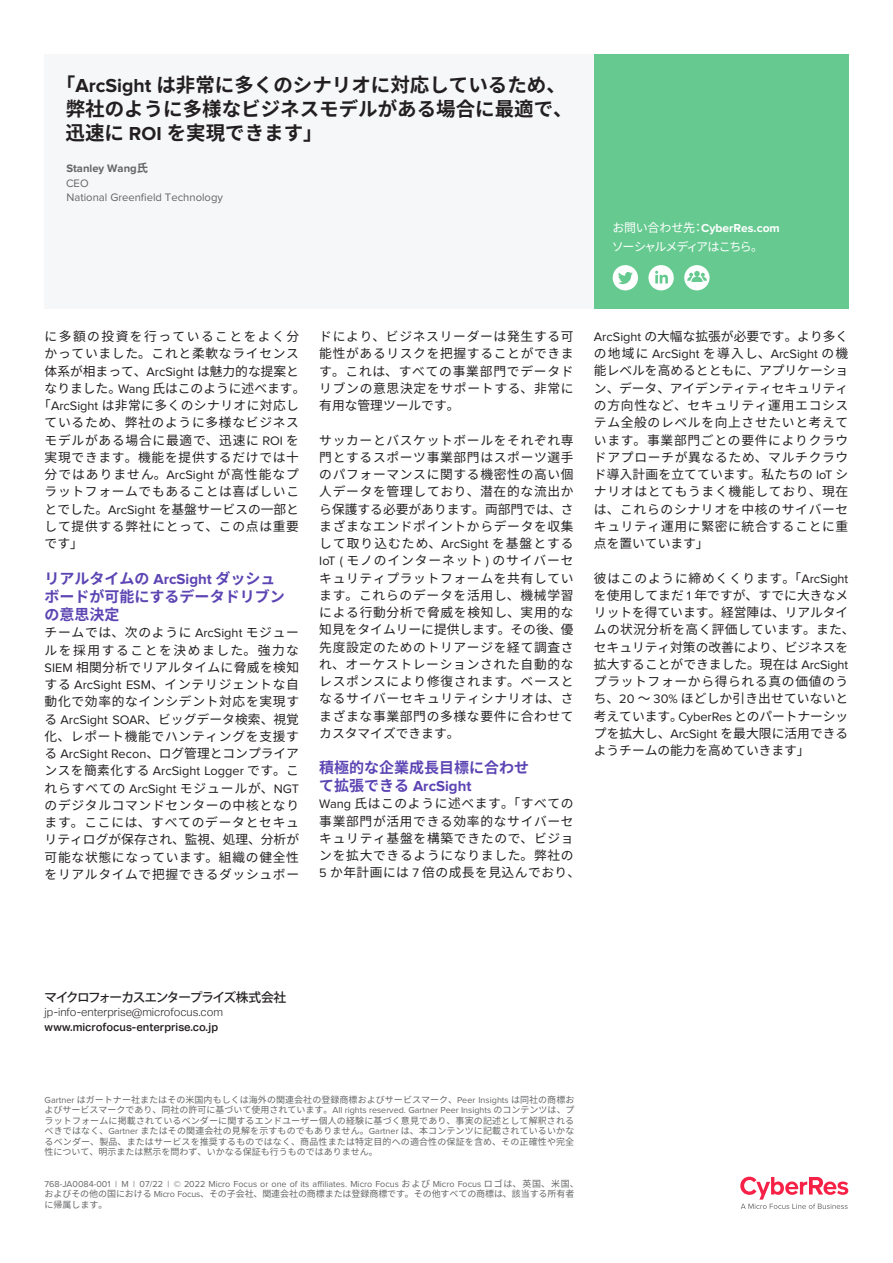
<style>
.page{position:relative;width:893px;height:1263px;background:#fff}
.page>*{position:absolute;margin:0;border:0;box-sizing:border-box;transform-origin:0 0}
.Pull_Quote_Screamer{font:700 19.5px/24px "Source Han Sans JP";color:#231f20}
.Header_b_Level1{font:700 15px/18px "Source Han Sans JP";color:#5c45b3}
.Header_b_Level1-2{font:700 15px "Proxima Nova";color:#5c45b3}
.Body_c_8_5_11_5{font:12.75px/17.2px "Source Han Sans JP";letter-spacing:.055em;color:#231f20;text-align:justify}
.Body_c_8_5_11_5-2{font:12.75px/17.2px "Source Han Sans JP";color:#231f20}
.Body_c_8_5_11_5-3{font:12.75px "Source Han Sans JP";letter-spacing:.035em;color:#231f20}
.Body_c_8_5_11_5-4{font:12.75px "Source Han Sans JP";letter-spacing:.08em;color:#231f20}
.caption_7_9_5_bold{font:500 12.75px "Koz Go Pro";letter-spacing:-.105em;color:#231f20}
.Body_c_8_5_11_5-5{font:12.75px "Source Han Sans JP";letter-spacing:.115em;color:#231f20}
.Contact_White{font:700 12px "Proxima Nova";color:#fff}
.Contact_White-2{font:12px "Source Han Sans JP";letter-spacing:-.11em;color:#fff}
.caption_7_9_5{font:300 11.25px "Aktiv Grotesk";color:#231f20}
.t1{font:11.25px "Proxima Nova";color:#656668}
.caption_7_9_5-2{font:500 11.25px "Aktiv Grotesk";color:#231f20}
.t2{font:700 11.25px "Proxima Nova";color:#656668}
.Mouse_Type{font:9px/10.5px "Source Han Sans JP";color:#656668;text-align:justify}
.Mouse_Type-2{font:9px/10.5px "Proxima Nova";color:#656668}
.s1{font-family:"Proxima Nova"}
.s2{font-family:"Source Han Sans JP"}
.s3{font-family:"Source Han Sans JP";font-weight:400}
</style>
<div class="page">
<div style="left:45px;top:54px;width:803px;height:254px;background:#f5f7f8"></div>
<svg style="left:740px;top:1177px;width:108px;height:32px"></svg>
<div style="left:594px;top:54px;width:254px;height:254px;background:#66ca90"></div>
<div style="left:613px;top:265px;width:25px;height:25px;background:#fff;border-radius:13px"></div>
<svg style="left:618px;top:272px;width:15px;height:12px"></svg>
<div style="left:648px;top:265px;width:26px;height:25px;background:#fff;border-radius:13px"></div>
<svg style="left:655px;top:271px;width:13px;height:12px"></svg>
<svg style="left:684px;top:265px;width:25px;height:25px"></svg>
<p class="Pull_Quote_Screamer" style="left:66px;top:73px;width:509px;text-indent:-10px">「<span class="s1">ArcSight</span> は非常に多くのシナリオに対応しているため、弊社のように多様なビジネスモデルがある場合に最適で、迅速に <span class="s1">ROI</span> を実現できます」</p>
<p class="t2" style="left:66px;top:164px;width:83px">Stanley Wang<span class="s2">氏</span></p>
<p class="t1" style="left:66px;top:178px;width:24px">CEO</p>
<p class="t1" style="left:67px;top:192px;width:158px">National Greenfield Technology</p>
<p class="Contact_White" style="left:612px;top:222px;width:169px"><span class="s3">お問い合わせ先：</span>CyberRes.com</p>
<p class="Contact_White-2" style="left:612px;top:239px;width:153px">ソーシャルメディアはこちら。</p>
<p class="Body_c_8_5_11_5-5" style="left:45px;top:329px;width:256px">に多額の投資を行っていることをよく分</p>
<p class="Body_c_8_5_11_5" style="left:45px;top:345px;width:256px">かっていました。これと柔軟なライセンス</p>
<p class="Body_c_8_5_11_5-2" style="left:45px;top:362px;width:256px">体系が相まって、<span class="s1">ArcSight</span> は魅力的な提案と</p>
<p class="Body_c_8_5_11_5-2" style="left:45px;top:380px;width:262px">なりました。<span class="s1">Wang</span> 氏はこのように述べます。</p>
<p class="Body_c_8_5_11_5-3" style="left:38px;top:398px;width:262px">「<span class="s1">ArcSight</span> は非常に多くのシナリオに対応し</p>
<p class="Body_c_8_5_11_5" style="left:45px;top:414px;width:256px">ているため、弊社のように多様なビジネス</p>
<p class="Body_c_8_5_11_5" style="left:45px;top:431px;width:256px">モデルがある場合に最適で、迅速に <span class="s1">ROI</span> を</p>
<p class="Body_c_8_5_11_5" style="left:45px;top:449px;width:256px">実現できます。機能を提供するだけでは十</p>
<p class="Body_c_8_5_11_5-4" style="left:45px;top:467px;width:256px">分ではありません。<span class="s1">ArcSight</span> が高性能なプ</p>
<p class="Body_c_8_5_11_5" style="left:45px;top:483px;width:256px">ラットフォームでもあることは喜ばしいこ</p>
<p class="Body_c_8_5_11_5-2" style="left:45px;top:500px;width:256px">とでした。<span class="s1">ArcSight</span> を基盤サービスの一部と</p>
<p class="Body_c_8_5_11_5" style="left:45px;top:518px;width:256px">して提供する弊社にとって、この点は重要</p>
<p class="Body_c_8_5_11_5" style="left:45px;top:535px;width:40px">です」</p>
<p class="Header_b_Level1" style="left:45px;top:570px;width:241px">リアルタイムの <span class="s1">ArcSight</span> ダッシュボードが可能にするデータドリブンの意思決定</p>
<p class="Body_c_8_5_11_5" style="left:45px;top:624px;width:256px">チームでは、次のように <span class="s1">ArcSight</span> モジュールを採用することを決めました。強力な<span class="s1">SIEM</span> 相関分析でリアルタイムに脅威を検知する <span class="s1">ArcSight ESM</span>、インテリジェントな自動化で効率的なインシデント対応を実現する <span class="s1">ArcSight SOAR</span>、ビッグデータ検索、視覚化、レポート機能でハンティングを支援する <span class="s1">ArcSight Recon</span>、ログ管理とコンプライアンスを簡素化する <span class="s1">ArcSight Logger</span> です。これらすべての <span class="s1">ArcSight</span> モジュールが、<span class="s1">NGT</span>のデジタルコマンドセンターの中核となります。ここには、すべてのデータとセキュリティログが保存され、監視、処理、分析が可能な状態になっています。組織の健全性をリアルタイムで把握できるダッシュボー</p>
<p class="Body_c_8_5_11_5" style="left:319px;top:328px;width:256px">ドにより、ビジネスリーダーは発生する可能性があるリスクを把握することができます。これは、すべての事業部門でデータドリブンの意思決定をサポートする、非常に有用な管理ツールです。</p>
<p class="Body_c_8_5_11_5" style="left:319px;top:431px;width:256px">サッカーとバスケットボールをそれぞれ専門とするスポーツ事業部門はスポーツ選手のパフォーマンスに関する機密性の高い個人データを管理しており、潜在的な流出から保護する必要があります。両部門では、さまざまなエンドポイントからデータを収集して取り込むため、<span class="s1">ArcSight</span> を基盤とする<span class="s1">IoT (</span> モノのインターネット <span class="s1">)</span> のサイバーセキュリティプラットフォームを共有しています。これらのデータを活用し、機械学習による行動分析で脅威を検知し、実用的な知見をタイムリーに提供します。その後、優先度設定のためのトリアージを経て調査され、オーケストレーションされた自動的なレスポンスにより修復されます。ベースとなるサイバーセキュリティシナリオは、さまざまな事業部門の多様な要件に合わせてカスタマイズできます。</p>
<p class="Header_b_Level1" style="left:319px;top:759px;width:212px">積極的な企業成長目標に合わせ</p>
<p class="Header_b_Level1-2" style="left:319px;top:779px;width:154px"><span class="s2">て拡張できる</span> ArcSight</p>
<p class="Body_c_8_5_11_5" style="left:319px;top:795px;width:262px;text-align:left"><span class="s1">Wang</span> 氏はこのように述べます。「すべての事業部門が活用できる効率的なサイバーセキュリティ基盤を構築できたので、ビジョンを拡大できるようになりました。弊社の<br><span class="s1">5</span> か年計画には <span class="s1">7</span> 倍の成長を見込んでおり、</p>
<p class="Body_c_8_5_11_5" style="left:594px;top:328px;width:256px"><span class="s1">ArcSight</span> の大幅な拡張が必要です。より多くの地域に <span class="s1">ArcSight</span> を導入し、<span class="s1">ArcSight</span> の機能レベルを高めるとともに、アプリケーション、データ、アイデンティティセキュリティの方向性など、セキュリティ運用エコシステム全般のレベルを向上させたいと考えています。事業部門ごとの要件によりクラウドアプローチが異なるため、マルチクラウド導入計画を立てています。私たちの <span class="s1">IoT</span> シナリオはとてもうまく機能しており、現在は、これらのシナリオを中核のサイバーセキュリティ運用に緊密に統合することに重点を置いています」</p>
<p class="Body_c_8_5_11_5-2" style="left:594px;top:569px;width:262px">彼はこのように締めくくります。「<span class="s1">ArcSight</span>を使用してまだ <span class="s1">1</span> 年ですが、すでに大きなメリットを得ています。経営陣は、リアルタイムの状況分析を高く評価しています。また、セキュリティ対策の改善により、ビジネスを拡大することができました。現在は <span class="s1">ArcSight</span>プラットフォーから得られる真の価値のうち、<span class="s1">20</span> ～ <span class="s1">30%</span> ほどしか引き出せていないと考えています。<span class="s1">CyberRes</span> とのパートナーシップを拡大し、<span class="s1">ArcSight</span> を最大限に活用できるようチームの能力を高めていきます」</p>
<p class="caption_7_9_5_bold" style="left:44px;top:989px;width:243px">マイクロフォーカスエンタープライズ株式会社</p>
<p class="caption_7_9_5" style="left:45px;top:1006px;width:180px">jp-info-enterprise@microfocus.com</p>
<p class="caption_7_9_5-2" style="left:45px;top:1021px;width:175px">www.microfocus-enterprise.co.jp</p>
<p class="Mouse_Type" style="left:45px;top:1094px;width:531px"><span class="s1">Gartner</span> はガートナー社またはその米国内もしくは海外の関連会社の登録商標およびサービスマーク、<span class="s1">Peer Insights</span> は同社の商標およびサービスマークであり、同社の許可に基づいて使用されています。<span class="s1">All rights reserved. Gartner Peer Insights</span> のコンテンツは、プラットフォームに掲載されているベンダーに関するエンドユーザー個人の経験に基づく意見であり、事実の記述として解釈されるべきではなく、<span class="s1">Gartner</span> またはその関連会社の見解を示すものでもありません。<span class="s1">Gartner</span> は、本コンテンツに記載されているいかなるベンダー、製品、またはサービスを推奨するものではなく、商品性または特定目的への適合性の保証を含め、その正確性や完全性について、明示または黙示を問わず、いかなる保証も行うものではありません。</p>
<p class="Mouse_Type-2" style="left:45px;top:1179px;width:536px">768-JA0084-001 | M | 07/22 | © 2022 Micro Focus or one of its affiliates. Micro Focus <span class="s2">および</span> Micro Focus <span class="s2">ロゴは、英国、米国、およびその他の国における</span> Micro Focus<span class="s2">、その子会社、関連会社の商標または登録商標です。その他すべての商標は、該当する所有者に帰属します。</span></p>
</div>
